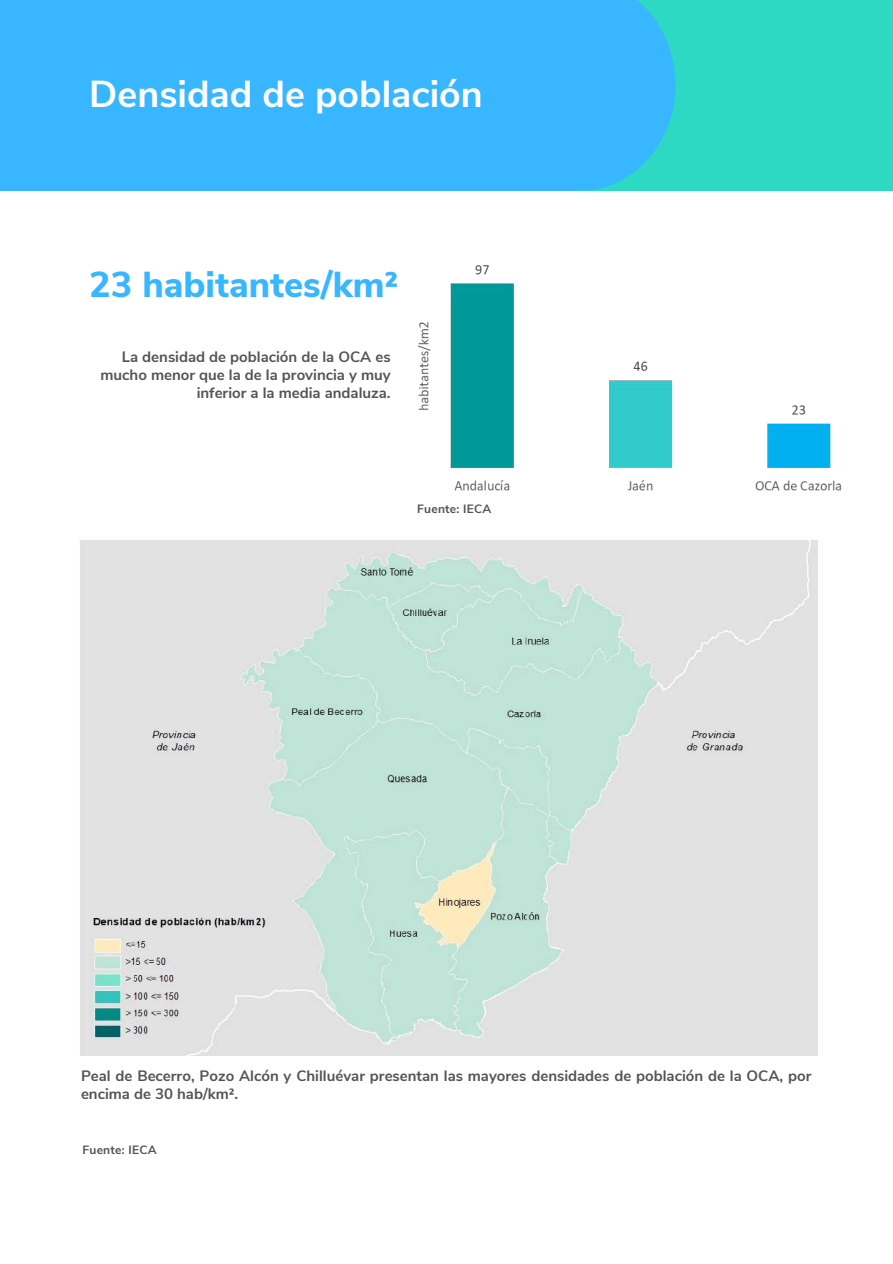
<style>
.page{position:relative;width:893px;height:1264px;background:#fff}
.page>*{position:absolute;margin:0;border:0;box-sizing:border-box;transform-origin:0 0}
.t1{font:700 37.5px "Nunito Sans";color:#fff}
.t2{font:800 36px "Nunito Sans";color:#38b6ff}
.t3{font:700 15px/18px "Nunito Sans";color:#545454;text-align:right}
.t4{font:700 12px "Nunito Sans";letter-spacing:.02em;color:#525252}
</style>
<div class="page">
<div style="left:580px;top:0;width:312px;height:191px;background:#2ed9c3"></div>
<div style="left:0;top:0;width:580px;height:191px;background:#38b6ff"></div>
<svg style="left:580px;top:0;width:95px;height:190px"></svg>
<img style="left:418px;top:265px;width:424px;height:226px">
<img style="left:80px;top:540px;width:738px;height:516px">
<h1 class="t1" style="left:89px;top:69px;width:395px">Densidad de población</h1>
<h2 class="t2" style="left:89px;top:260px;width:310px">23 habitantes/km²</h2>
<p class="t3" style="left:100px;top:348px;width:291px">La densidad de población de la OCA es mucho menor que la de la provincia y muy inferior a la media andaluza.</p>
<p class="t4" style="left:417px;top:501px;width:76px">Fuente: IECA</p>
<p class="t3" style="left:81px;top:1067px;width:732px;text-align:left">Peal de Becerro, Pozo Alcón y Chilluévar presentan las mayores densidades de población de la OCA, por encima de 30 hab/km².</p>
<p class="t4" style="left:82px;top:1141px;width:76px">Fuente: IECA</p>
</div>
